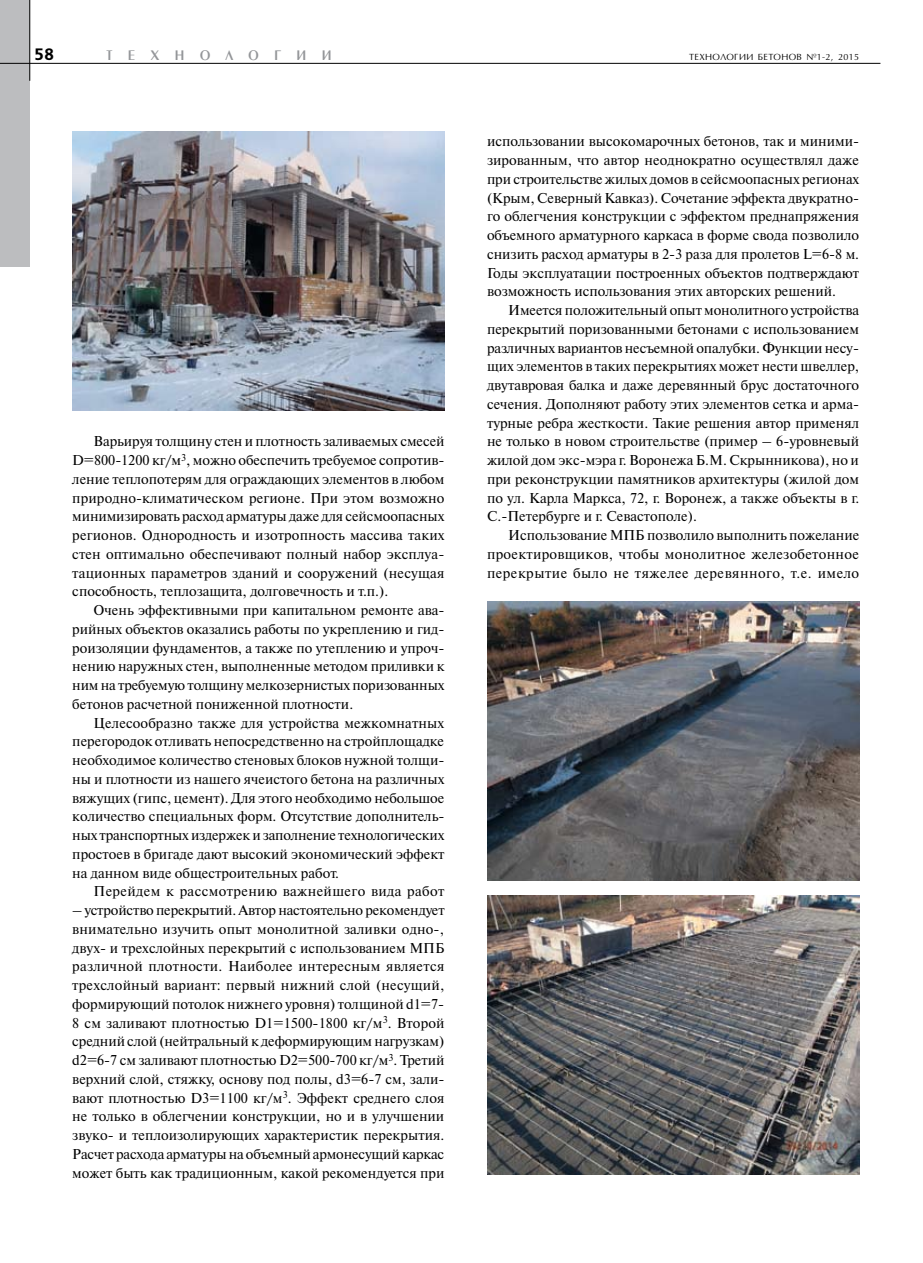
<style>
.page{position:relative;width:923px;height:1263px;background:#fff}
.page>*{position:absolute;margin:0;border:0;box-sizing:border-box;transform-origin:0 0}
.t1{font:700 16.5px "Free Set C";color:#000}
.t2{font:14.55px "Penta Demi";letter-spacing:1.07em;color:#939598}
.t3{font:14.25px/18.8px "Newton C";color:#000;text-align:justify}
.t4{font:14.25px "Newton C";letter-spacing:.025em;color:#000}
.t5{font:9px "AG Opus";letter-spacing:.045em;color:#000}
</style>
<div class="page">
<div style="left:0;top:0;width:30px;height:267px;background:#bcbdbf"></div>
<img style="left:72px;top:132px;width:372px;height:279px">
<img style="left:487px;top:602px;width:372px;height:279px">
<img style="left:487px;top:895px;width:372px;height:280px">
<hr style="left:29px;top:0;width:1px;height:81px;background:#000">
<hr style="left:0;top:63px;width:880px;height:1px;background:#000">
<p class="t1" style="left:34px;top:45px;width:22px">58</p>
<p class="t5" style="left:689px;top:51px;width:172px">ТЕХНОЛОГИИ БЕТОНОВ №1-2, 2015</p>
<p class="t2" style="left:106px;top:48px;width:227px">ТЕХНОЛОГИИ</p>
<p class="t3" style="left:72px;top:432px;width:374px;text-indent:21px">Варьируя толщину стен и плотность заливаемых смесей D=800-1200 кг/м<sup>3</sup>, можно обеспечить требуемое сопротив&shy;ление теплопотерям для ограждающих элементов в любом природно-климатическом регионе. При этом возможно минимизировать расход арматуры даже для сейсмоопасных регионов. Однородность и изотропность массива таких стен оптимально обеспечивают полный набор эксплуа&shy;тационных параметров зданий и сооружений (несущая способность, теплозащита, долговечность и т.п.).</p>
<p class="t3" style="left:72px;top:601px;width:374px;text-indent:21px">Очень эффективными при капитальном ремонте ава&shy;рийных объектов оказались работы по укреплению и гид&shy;роизоляции фундаментов, а также по утеплению и упроч&shy;нению наружных стен, выполненные методом приливки к ним на требуемую толщину мелкозернистых поризованных бетонов расчетной пониженной плотности.</p>
<p class="t3" style="left:72px;top:713px;width:374px;text-indent:21px">Целесообразно также для устройства межкомнатных перегородок отливать непосредственно на стройплощадке необходимое количество стеновых блоков нужной толщи&shy;ны и плотности из нашего ячеистого бетона на различных вяжущих (гипс, цемент). Для этого необходимо небольшое количество специальных форм. Отсутствие дополнитель&shy;ных транспортных издержек и заполнение технологических простоев в бригаде дают высокий экономический эффект на данном виде общестроительных работ.</p>
<p class="t4" style="left:94px;top:884px;width:352px">Перейдем к рассмотрению важнейшего вида работ</p>
<p class="t3" style="left:72px;top:901px;width:374px">– устройство перекрытий. Автор настоятельно рекомендует внимательно изучить опыт монолитной заливки одно-, двух- и трехслойных перекрытий с использованием МПБ различной плотности. Наиболее интересным является трехслойный вариант: первый нижний слой (несущий, формирующий потолок нижнего уровня) толщиной d1=7- 8 см заливают плотностью D1=1500-1800 кг/м<sup>3</sup>. Второй средний слой (нейтральный к деформирующим нагрузкам) d2=6-7 см заливают плотностью D2=500-700 кг/м<sup>3</sup>. Третий верхний слой, стяжку, основу под полы, d3=6-7 см, зали&shy;вают плотностью D3=1100 кг/м<sup>3</sup>. Эффект среднего слоя не только в облегчении конструкции, но и в улучшении звуко- и теплоизолирующих характеристик перекрытия.<br>Расчет расхода арматуры на объемный армонесущий каркас может быть как традиционным, какой рекомендуется при</p>
<p class="t3" style="left:487px;top:132px;width:374px">использовании высокомарочных бетонов, так и миними&shy;зированным, что автор неоднократно осуществлял даже при строительстве жилых домов в сейсмоопасных регионах (Крым, Северный Кавказ). Сочетание эффекта двукратно&shy;го облегчения конструкции с эффектом преднапряжения объемного арматурного каркаса в форме свода позволило снизить расход арматуры в 2-3 раза для пролетов L=6-8 м.<br>Годы эксплуатации построенных объектов подтверждают возможность использования этих авторских решений.</p>
<p class="t3" style="left:487px;top:301px;width:374px;text-indent:21px">Имеется положительный опыт монолитного устройства перекрытий поризованными бетонами с использованием различных вариантов несъемной опалубки. Функции несу&shy;щих элементов в таких перекрытиях может нести швеллер, двутавровая балка и даже деревянный брус достаточного сечения. Дополняют работу этих элементов сетка и арма&shy;турные ребра жесткости. Такие решения автор применял не только в новом строительстве (пример – 6-уровневый жилой дом экс-мэра г. Воронежа Б.М. Скрынникова), но и при реконструкции памятников архитектуры (жилой дом по ул. Карла Маркса, 72, г. Воронеж, а также объекты в г.<br>С.-Петербурге и г. Севастополе).</p>
<p class="t3" style="left:487px;top:526px;width:374px;text-indent:21px">Использование МПБ позволило выполнить пожелание проектировщиков, чтобы монолитное железобетонное перекрытие было не тяжелее деревянного, т.е. имело</p>
</div>
